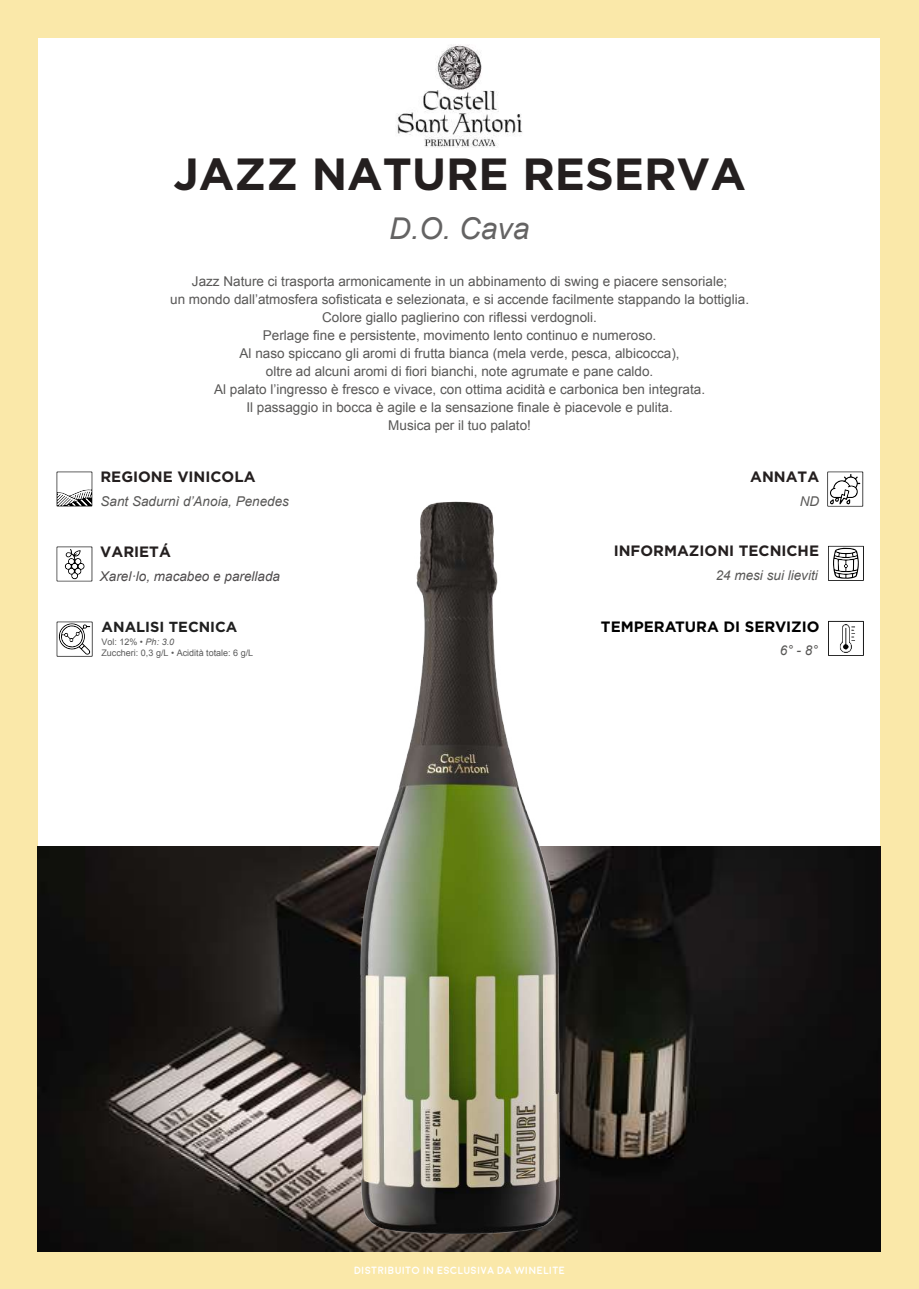
<style>
.page{position:relative;width:919px;height:1289px;background:#fff}
.page>*{position:absolute;margin:0;border:0;box-sizing:border-box;transform-origin:0 0}
.t1{font:700 45px "Gotham";color:#241f1f}
.t2{font:italic 30px "Arial";color:#646363}
.t3{font:700 15px "Gotham";color:#241f1f}
.t4{font:700 15px "Gotham";color:#000}
.t5{font:700 14.55px "Gotham";color:#202020}
.t6{font:13.5px/18px "Arial";color:#585756;text-align:center}
.t7{font:italic 13.5px "Arial";color:#585756}
.t8{font:italic 13.5px "Arial";color:#4e4b4c}
.t9{font:700 10.5px "Moon";color:#fff}
.t10{font:9px/10.8px "Arial";color:#5a5a5a}
.s1{font-style:italic}
</style>
<div class="page">
<div style="left:0;top:0;width:38px;height:1288px;background:#fae8a9"></div>
<div style="left:880px;top:0;width:38px;height:1288px;background:#fae8a9"></div>
<div style="left:38px;top:1250px;width:843px;height:38px;background:#fae8a9"></div>
<div style="left:38px;top:0;width:843px;height:38px;background:#fae8a9"></div>
<img style="left:38px;top:846px;width:842px;height:405px">
<svg style="left:56px;top:546px;width:37px;height:36px"></svg>
<svg style="left:56px;top:621px;width:37px;height:36px"></svg>
<svg style="left:827px;top:471px;width:37px;height:36px"></svg>
<svg style="left:828px;top:545px;width:36px;height:36px"></svg>
<svg style="left:828px;top:621px;width:35px;height:35px"></svg>
<svg style="left:56px;top:471px;width:37px;height:36px"></svg>
<img style="left:236px;top:501px;width:447px;height:751px">
<img style="left:397px;top:44px;width:126px;height:104px">
<h1 class="t1" style="left:173px;top:148px;width:574px">JAZZ NATURE RESERVA</h1>
<h2 class="t2" style="left:389px;top:209px;width:142px">D.O. Cava</h2>
<p class="t6" style="left:170px;top:272px;width:580px">Jazz Nature ci trasporta armonicamente in un abbinamento di swing e piacere sensoriale;<br>un mondo dall’atmosfera sofisticata e selezionata, e si accende facilmente stappando la bottiglia.<br>Colore giallo paglierino con riflessi verdognoli.<br>Perlage fine e persistente, movimento lento continuo e numeroso.<br>Al naso spiccano gli aromi di frutta bianca (mela verde, pesca, albicocca),<br>oltre ad alcuni aromi di fiori bianchi, note agrumate e pane caldo.<br>Al palato l’ingresso è fresco e vivace, con ottima acidità e carbonica ben integrata.<br>Il passaggio in bocca è agile e la sensazione finale è piacevole e pulita.<br>Musica per il tuo palato!</p>
<p class="t3" style="left:100px;top:468px;width:156px">REGIONE VINICOLA</p>
<p class="t3" style="left:750px;top:468px;width:70px">ANNATA</p>
<p class="t7" style="left:100px;top:492px;width:190px">Sant Sadurnì d’Anoia, Penedes</p>
<p class="t7" style="left:799px;top:493px;width:21px">ND</p>
<p class="t3" style="left:100px;top:543px;width:72px">VARIETÁ</p>
<p class="t8" style="left:100px;top:567px;width:182px">Xarel·lo, macabeo e parellada</p>
<p class="t3" style="left:613px;top:542px;width:207px">INFORMAZIONI TECNICHE</p>
<p class="t7" style="left:715px;top:566px;width:104px">24 mesi sui lieviti</p>
<p class="t5" style="left:102px;top:618px;width:137px">ANALISI TECNICA</p>
<p class="t10" style="left:101px;top:637px;width:153px">Vol: 12% • <span class="s1">Ph: 3.0<br></span>Zuccheri: 0,3 g/L • Acidità totale: 6 g/L</p>
<p class="t4" style="left:601px;top:617px;width:220px">TEMPERATURA DI SERVIZIO</p>
<p class="t7" style="left:779px;top:641px;width:39px">6° - 8°</p>
<p class="t9" style="left:353px;top:1265px;width:213px">DISTRIBUITO IN ESCLUSIVA DA WINELITE</p>
</div>
